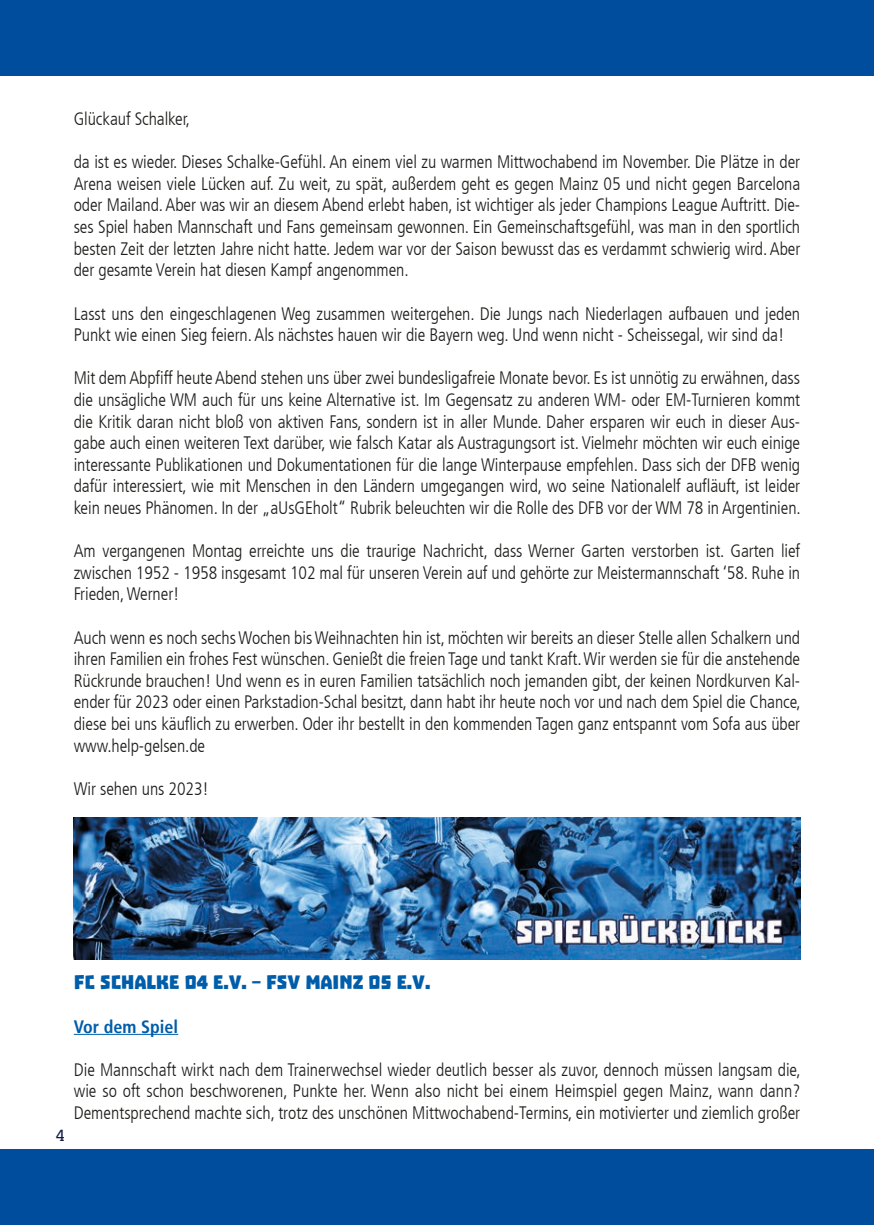
<style>
.page{position:relative;width:874px;height:1225px;background:#fff}
.page>*{position:absolute;margin:0;border:0;box-sizing:border-box;transform-origin:0 0}
._01_Fliestext{font:22px "Troika";color:#005da9}
._01_Fliestext-2{font:300 condensed 18px/21.6px "Frutiger LT";letter-spacing:-.005em;color:#1d1d1b;text-align:justify}
._03_Subheadline_Rubr{font:700 condensed 18px "Frutiger LT";color:#005da9}
.t1{font:16px "Steinem";color:#131940}
</style>
<div class="page">
<hr style="left:74px;top:1034px;width:104px;height:1px;background:#005da9">
<img style="left:74px;top:817px;width:725px;height:142px">
<div style="left:0;top:1149px;width:856px;height:76px;background:#004d9d"></div>
<div style="left:856px;top:0;width:17px;height:75px;background:#004d9d"></div>
<div style="left:856px;top:1149px;width:17px;height:75px;background:#004d9d"></div>
<div style="left:0;top:0;width:856px;height:75px;background:#004d9d"></div>
<p class="_01_Fliestext-2" style="left:74px;top:108px;width:118px">Glückauf Schalker,</p>
<p class="_01_Fliestext-2" style="left:74px;top:151px;width:727px">da ist es wieder. Dieses Schalke-Gefühl. An einem viel zu warmen Mittwochabend im November. Die Plätze in der Arena weisen viele Lücken auf. Zu weit, zu spät, außerdem geht es gegen Mainz 05 und nicht gegen Barcelona oder Mailand. Aber was wir an diesem Abend erlebt haben, ist wichtiger als jeder Champions League Auftritt. Die&shy;ses Spiel haben Mannschaft und Fans gemeinsam gewonnen. Ein Gemeinschaftsgefühl, was man in den sportlich besten Zeit der letzten Jahre nicht hatte. Jedem war vor der Saison bewusst das es verdammt schwierig wird. Aber der gesamte Verein hat diesen Kampf angenommen.</p>
<p class="_01_Fliestext-2" style="left:74px;top:303px;width:727px">Lasst uns den eingeschlagenen Weg zusammen weitergehen. Die Jungs nach Niederlagen aufbauen und jeden<br>Punkt wie einen Sieg feiern. Als nächstes hauen wir die Bayern weg. Und wenn nicht - Scheissegal, wir sind da!</p>
<p class="_01_Fliestext-2" style="left:74px;top:367px;width:728px">Mit dem Abpfiff heute Abend stehen uns über zwei bundesligafreie Monate bevor. Es ist unnötig zu erwähnen, dass die unsägliche WM auch für uns keine Alternative ist. Im Gegensatz zu anderen WM- oder EM-Turnieren kommt die Kritik daran nicht bloß von aktiven Fans, sondern ist in aller Munde. Daher ersparen wir euch in dieser Aus&shy;gabe auch einen weiteren Text darüber, wie falsch Katar als Austragungsort ist. Vielmehr möchten wir euch einige interessante Publikationen und Dokumentationen für die lange Winterpause empfehlen. Dass sich der DFB wenig dafür interessiert, wie mit Menschen in den Ländern umgegangen wird, wo seine Nationalelf aufläuft, ist leider kein neues Phänomen. In der „aUsGEholt“ Rubrik beleuchten wir die Rolle des DFB vor der WM 78 in Argentinien.</p>
<p class="_01_Fliestext-2" style="left:74px;top:540px;width:727px">Am vergangenen Montag erreichte uns die traurige Nachricht, dass Werner Garten verstorben ist. Garten lief zwischen 1952 - 1958 insgesamt 102 mal für unseren Verein auf und gehörte zur Meistermannschaft ‘58. Ruhe in Frieden, Werner!</p>
<p class="_01_Fliestext-2" style="left:74px;top:627px;width:728px">Auch wenn es noch sechs Wochen bis Weihnachten hin ist, möchten wir bereits an dieser Stelle allen Schalkern und ihren Familien ein frohes Fest wünschen. Genießt die freien Tage und tankt Kraft. Wir werden sie für die anstehende Rückrunde brauchen! Und wenn es in euren Familien tatsächlich noch jemanden gibt, der keinen Nordkurven Kal&shy;ender für 2023 oder einen Parkstadion-Schal besitzt, dann habt ihr heute noch vor und nach dem Spiel die Chance, diese bei uns käuflich zu erwerben. Oder ihr bestellt in den kommenden Tagen ganz entspannt vom Sofa aus über www.help-gelsen.de</p>
<p class="_01_Fliestext-2" style="left:74px;top:778px;width:136px">Wir sehen uns 2023!</p>
<p class="t1" style="left:56px;top:1126px;width:10px">4</p>
<p class="_01_Fliestext" style="left:74px;top:970px;width:358px">FC SCHALKE 04 E.V. – FSV MAINZ 05 E.V.</p>
<p class="_03_Subheadline_Rubr" style="left:74px;top:1015px;width:106px">Vor dem Spiel</p>
<p class="_01_Fliestext-2" style="left:74px;top:1059px;width:728px">Die Mannschaft wirkt nach dem Trainerwechsel wieder deutlich besser als zuvor, dennoch müssen langsam die, wie so oft schon beschworenen, Punkte her. Wenn also nicht bei einem Heimspiel gegen Mainz, wann dann?<br>Dementsprechend machte sich, trotz des unschönen Mittwochabend-Termins, ein motivierter und ziemlich großer</p>
</div>
